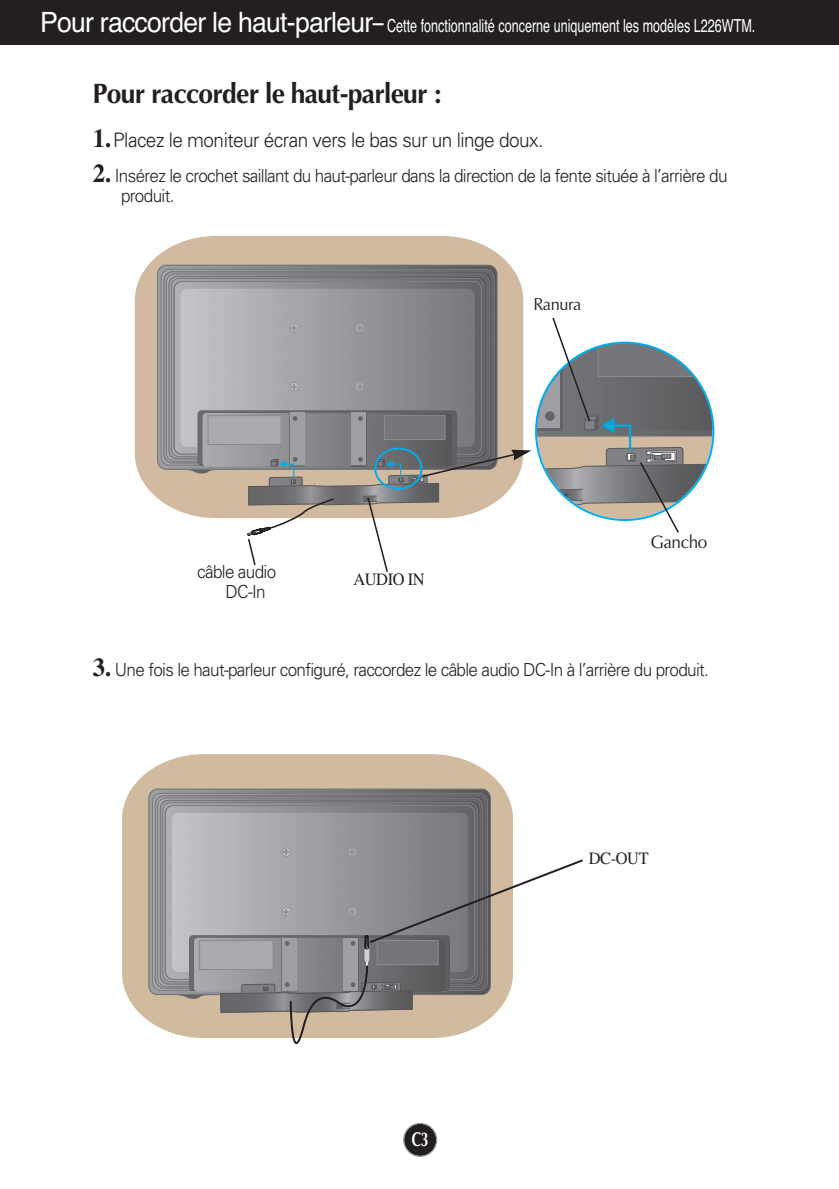
<style>
.page{position:relative;width:839px;height:1189px;background:#fff}
.page>*{position:absolute;margin:0;border:0;box-sizing:border-box;transform-origin:0 0}
.t1{font:700 28px "Optima";letter-spacing:-.03em;color:#231f20;scale:.95 1}
.t2{font:300 20px "Univers";letter-spacing:-.025em;color:#231f20;scale:.95 1}
.t3{font:700 20px "Optima";color:#fff;scale:.7 1}
.t4{font:300 18px/20px "Univers";letter-spacing:-.04em;color:#231f20;scale:.95 1}
.t5{font:18px "Helvetica";color:#fff;scale:.7 1}
.t6{font:18px "Optima";letter-spacing:-.03em;color:#231f20;scale:.95 1}
.t7{font:17.2px "Times";letter-spacing:-.025em;color:#231f20;scale:.95 1}
.t8{font:17.2px "Optima";letter-spacing:-.03em;color:#231f20;scale:.95 1}
.s1{font-size:28px}
.s2{font-family:"Times";font-weight:700;font-size:26px}
</style>
<div class="page">
<div style="left:0;top:0;width:839px;height:45px;background:#231f20"></div>
<div style="left:404px;top:1124px;width:32px;height:32px;background:#231f20;border-radius:50%"></div>
<div style="left:403px;top:1123px;width:34px;height:34px;border:1px solid #939598;border-radius:50%"></div>
<svg style="left:135px;top:236px;width:388px;height:282px;background:#bcafa0"></svg>
<img style="left:174px;top:281px;width:307px;height:173px;border-radius:8px">
<img style="left:180px;top:289px;width:295px;height:158px;border-radius:7px">
<svg style="left:184px;top:470px;width:36px;height:4px"></svg>
<img style="left:197px;top:410px;width:260px;height:56px;border-radius:4px">
<img style="left:203px;top:413px;width:248px;height:53px;border-radius:4px">
<div style="left:208px;top:416px;width:73px;height:28px;background:#aaabaf"></div>
<div style="left:208px;top:415px;width:73px;height:30px;border:1px solid #87898c"></div>
<svg style="left:247px;top:316px;width:465px;height:256px"></svg>
<svg style="left:122px;top:754px;width:391px;height:284px;background:#beb1a1"></svg>
<img style="left:165px;top:805px;width:309px;height:174px;border-radius:8px">
<img style="left:172px;top:813px;width:296px;height:159px;border-radius:7px">
<svg style="left:176px;top:995px;width:36px;height:4px"></svg>
<img style="left:189px;top:935px;width:261px;height:56px;border-radius:4px">
<img style="left:194px;top:938px;width:250px;height:53px;border-radius:4px">
<div style="left:200px;top:940px;width:73px;height:29px;background:#aaabaf"></div>
<div style="left:199px;top:940px;width:74px;height:29px;border:1px solid #87898c"></div>
<div style="left:282px;top:848px;width:9px;height:8px;border:1px solid #95979a;border-radius:50%"></div>
<div style="left:348px;top:848px;width:8px;height:8px;border:1px solid #95979a;border-radius:50%"></div>
<svg style="left:220px;top:849px;width:363px;height:195px"></svg>
<p class="t5" style="left:40px;top:19px;width:1023px"><span class="s1">Pour raccorder le haut-parleur–</span> Cette fonctionnalité concerne uniquement les modèles L226WTM.</p>
<h1 class="t1" style="left:93px;top:81px;width:368px">Pour raccorder le haut-parleur :</h1>
<p class="t2" style="left:93px;top:132px;width:476px"><span class="s2">1.</span> Placez le moniteur écran vers le bas sur un linge doux.</p>
<p class="t4" style="left:121px;top:168px;width:640px;text-indent:-28px"><span class="s2">2.</span> Insérez le crochet saillant du haut-parleur dans la direction de la fente située à l’arrière du produit.</p>
<p class="t4" style="left:226px;top:563px;width:55px;text-indent:-28px">câble audio<br>DC-In</p>
<p class="t7" style="left:353px;top:572px;width:77px">AUDIO IN</p>
<p class="t8" style="left:533px;top:297px;width:52px">Ranura</p>
<p class="t6" style="left:650px;top:534px;width:61px">Gancho</p>
<p class="t4" style="left:93px;top:661px;width:650px"><span class="s2">3.</span> Une fois le haut-parleur configuré, raccordez le câble audio DC-In à l’arrière du produit.</p>
<p class="t3" style="left:412px;top:1131px;width:25px">C3</p>
<p class="t7" style="left:589px;top:852px;width:65px">DC-OUT</p>
</div>
